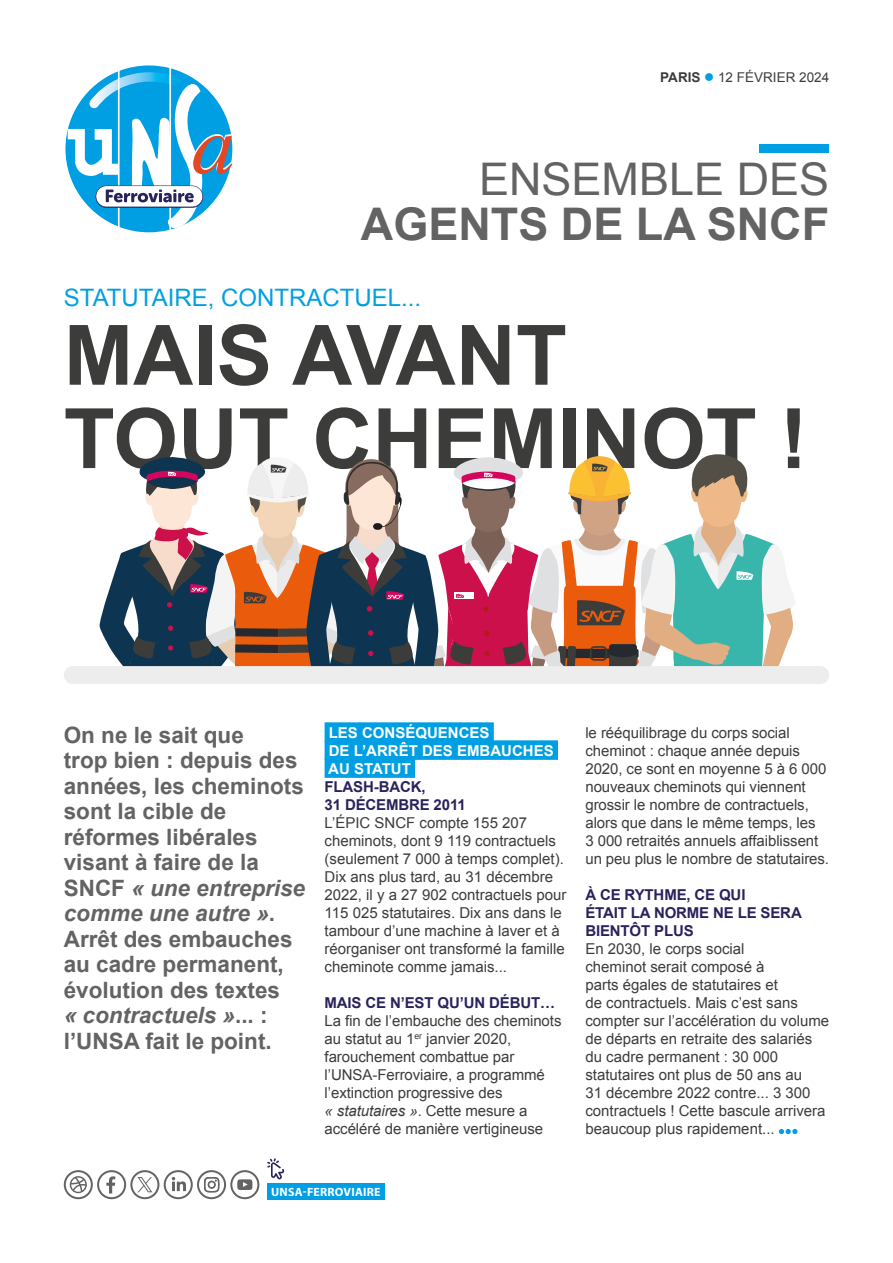
<style>
.page{position:relative;width:893px;height:1263px;background:#fff}
.page>*{position:absolute;margin:0;border:0;box-sizing:border-box;transform-origin:0 0}
.t1{font:700 83.4px/83.4px "Arial";color:#3c3c3b}
.t2{font:700 45px "Arial";color:#646363}
.t3{font:45px "Arial";color:#646363}
.t4{font:24px "Arial";color:#009fe3}
.t5{font:700 22.5px/25.5px "Arial";color:#646363}
.t6{font:15px/18px "Arial";color:#3c3c3b}
.t7{font:700 15px/18px "Arial";letter-spacing:-.01em;color:#29235c}
.t8{font:700 15px/18px "Arial";color:#fff}
.t9{font:13.5px "Arial";color:#3c3c3b}
.t10{font:700 12px "Myriad Pro";letter-spacing:.02em;color:#fff}
.s1{font-weight:700}
.s2{color:#009fe3}
.s3{font-style:italic}
</style>
<div class="page">
<svg style="left:65px;top:65px;width:168px;height:168px"></svg>
<div style="left:759px;top:144px;width:70px;height:8px;background:#009fe3"></div>
<div style="left:325px;top:722px;width:169px;height:20px;background:#009fe3"></div>
<div style="left:325px;top:740px;width:233px;height:20px;background:#009fe3"></div>
<div style="left:325px;top:758px;width:90px;height:20px;background:#009fe3"></div>
<svg style="left:779px;top:1129px;width:18px;height:5px"></svg>
<div style="left:267px;top:1183px;width:118px;height:16px;background:#009fe3"></div>
<svg style="left:267px;top:1158px;width:17px;height:22px"></svg>
<svg style="left:64px;top:1170px;width:195px;height:29px"></svg>
<svg style="left:100px;top:454px;width:695px;height:212px"></svg>
<div style="left:64px;top:666px;width:765px;height:18px;background:#ededed;border-radius:9px"></div>
<p class="t9" style="left:660px;top:69px;width:170px"><span class="s1">PARIS</span> <span class="s2">●</span> 12 FÉVRIER 2024</p>
<h2 class="t3" style="left:479px;top:149px;width:352px">ENSEMBLE DES</h2>
<h2 class="t2" style="left:361px;top:194px;width:470px">AGENTS DE LA SNCF</h2>
<h3 class="t4" style="left:64px;top:281px;width:359px">STATUTAIRE, CONTRACTUEL...</h3>
<h1 class="t1" style="left:64px;top:317px;width:745px">MAIS AVANT<br>TOUT CHEMINOT !</h1>
<p class="t5" style="left:64px;top:723px;width:243px">On ne le sait que<br>trop bien : depuis des années, les cheminots sont la cible de réformes libérales visant à faire de la<br>SNCF <span class="s3">« une entreprise comme une autre »</span>.<br>Arrêt des embauches au cadre permanent, évolution des textes<br><span class="s3">« contractuels »</span>... : l’UNSA fait le point.</p>
<p class="t8" style="left:328px;top:724px;width:227px">LES CONSÉQUENCES<br>DE L’ARRÊT DES EMBAUCHES<br>AU STATUT</p>
<p class="t7" style="left:325px;top:778px;width:143px">FLASH-BACK,<br>31 DÉCEMBRE 2011</p>
<p class="t6" style="left:325px;top:814px;width:243px">L’ÉPIC SNCF compte 155 207 cheminots, dont 9 119 contractuels (seulement 7 000 à temps complet).<br>Dix ans plus tard, au 31 décembre 2022, il y a 27 902 contractuels pour 115 025 statutaires. Dix ans dans le tambour d’une machine à laver et à réorganiser ont transformé la famille cheminote comme jamais...</p>
<p class="t7" style="left:325px;top:994px;width:232px">MAIS CE N’EST QU’UN DÉBUT…</p>
<p class="t6" style="left:325px;top:1012px;width:238px">La fin de l’embauche des cheminots au statut au 1<sup>er</sup> janvier 2020, farouchement combattue par l’UNSA-Ferroviaire, a programmé l’extinction progressive des<br><span class="s3">« statutaires »</span>. Cette mesure a accéléré de manière vertigineuse</p>
<p class="t6" style="left:585px;top:724px;width:245px">le rééquilibrage du corps social cheminot : chaque année depuis 2020, ce sont en moyenne 5 à 6 000 nouveaux cheminots qui viennent grossir le nombre de contractuels, alors que dans le même temps, les<br>3 000 retraités annuels affaiblissent un peu plus le nombre de statutaires.</p>
<p class="t7" style="left:585px;top:886px;width:218px">À CE RYTHME, CE QUI<br>ÉTAIT LA NORME NE LE SERA<br>BIENTÔT PLUS</p>
<p class="t6" style="left:585px;top:940px;width:245px">En 2030, le corps social<br>cheminot serait composé à<br>parts égales de statutaires et<br>de contractuels. Mais c’est sans compter sur l’accélération du volume de départs en retraite des salariés du cadre permanent : 30 000 statutaires ont plus de 50 ans au<br>31 décembre 2022 contre... 3 300 contractuels ! Cette bascule arrivera beaucoup plus rapidement...</p>
<p class="t10" style="left:271px;top:1184px;width:111px">UNSA-FERROVIAIRE</p>
</div>
